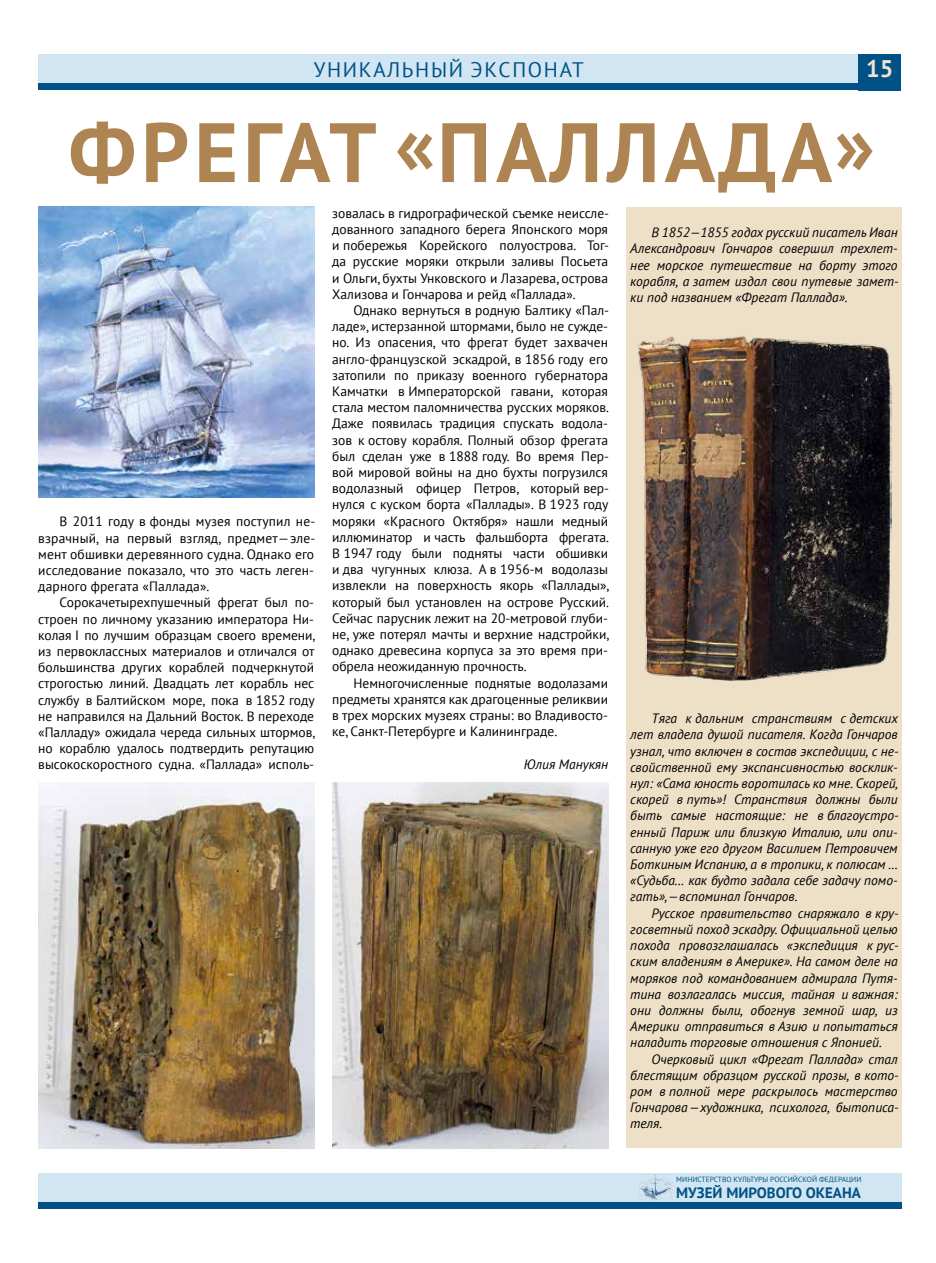
<style>
.page{position:relative;width:936px;height:1263px;background:#fff}
.page>*{position:absolute;margin:0;border:0;box-sizing:border-box;transform-origin:0 0}
.t1{font:700 84px "PT Sans";letter-spacing:.06em;color:#ae8552}
.t2{font:700 24px "PT Sans";color:#f1e3cf}
.t3{font:21px "PT Sans";letter-spacing:.08em;color:#005185}
.t4{font:700 15px "PT Sans";color:#005185}
.t5{font:13.5px/16.2px "PT Sans";color:#000;text-align:justify}
.t6{font:italic 13.5px/16.2px "PT Sans";color:#000;text-align:justify}
.t7{font:7.5px "PT Sans";color:#005185}
</style>
<div class="page">
<div style="left:38px;top:54px;width:820px;height:30px;background:#d1e6f2"></div>
<div style="left:858px;top:54px;width:42px;height:36px;background:#005185"></div>
<div style="left:38px;top:84px;width:820px;height:6px;background:#005185"></div>
<div style="left:38px;top:1173px;width:863px;height:29px;background:#d1e6f2"></div>
<div style="left:38px;top:1202px;width:863px;height:7px;background:#005185"></div>
<img style="left:639px;top:1175px;width:33px;height:25px">
<img style="left:38px;top:782px;width:276px;height:366px">
<img style="left:38px;top:207px;width:276px;height:290px">
<img style="left:332px;top:782px;width:276px;height:366px">
<div style="left:626px;top:208px;width:275px;height:940px;background:#eedfc7"></div>
<img style="left:637px;top:336px;width:254px;height:345px">
<h3 class="t3" style="left:314px;top:56px;width:272px">УНИКАЛЬНЫЙ ЭКСПОНАТ</h3>
<h2 class="t2" style="left:866px;top:53px;width:29px">15</h2>
<h1 class="t1" style="left:69px;top:97px;width:807px">ФРЕГАТ «ПАЛЛАДА»</h1>
<p class="t5" style="left:38px;top:513px;width:278px;text-indent:21px">В 2011 году в фонды музея поступил не&shy;взрачный, на первый взгляд, предмет— эле&shy;мент обшивки деревянного судна. Однако его исследование показало, что это часть леген&shy;дарного фрегата «Паллада».</p>
<p class="t5" style="left:38px;top:594px;width:278px;text-indent:21px">Сорокачетырехпушечный фрегат был по&shy;строен по личному указанию императора Ни&shy;колая I по лучшим образцам своего времени, из первоклассных материалов и отличался от большинства других кораблей подчеркнутой строгостью линий. Двадцать лет корабль нес службу в Балтийском море, пока в 1852 году не направился на Дальний Восток. В переходе «Палладу» ожидала череда сильных штормов, но кораблю удалось подтвердить репутацию высокоскоростного судна. «Паллада» исполь-</p>
<p class="t5" style="left:332px;top:205px;width:278px">зовалась в гидрографической съемке неиссле&shy;дованного западного берега Японского моря и побережья Корейского полуострова. Тог&shy;да русские моряки открыли заливы Посьета и Ольги, бухты Унковского и Лазарева, острова Хализова и Гончарова и рейд «Паллада».</p>
<p class="t5" style="left:332px;top:302px;width:278px;text-indent:21px">Однако вернуться в родную Балтику «Пал&shy;ладе», истерзанной штормами, было не сужде&shy;но. Из опасения, что фрегат будет захвачен англо-французской эскадрой, в 1856 году его затопили по приказу военного губернатора Камчатки в Императорской гавани, которая стала местом паломничества русских моряков.<br>Даже появилась традиция спускать водола&shy;зов к остову корабля. Полный обзор фрегата был сделан уже в 1888 году. Во время Пер&shy;вой мировой войны на дно бухты погрузился водолазный офицер Петров, который вер&shy;нулся с куском борта «Паллады». В 1923 году моряки «Красного Октября» нашли медный иллюминатор и часть фальшборта фрегата.<br>В 1947 году были подняты части обшивки и два чугунных клюза. А в 1956-м водолазы извлекли на поверхность якорь «Паллады», который был установлен на острове Русский.<br>Сейчас парусник лежит на 20-метровой глуби&shy;не, уже потерял мачты и верхние надстройки, однако древесина корпуса за это время при&shy;обрела неожиданную прочность.</p>
<p class="t5" style="left:332px;top:674px;width:277px;text-indent:21px">Немногочисленные поднятые водолазами предметы хранятся как драгоценные реликвии в трех морских музеях страны: во Владивосто&shy;ке, Санкт-Петербурге и Калининграде.</p>
<p class="t6" style="left:524px;top:755px;width:86px">Юлия Манукян</p>
<p class="t6" style="left:630px;top:224px;width:270px;text-indent:21px">В 1852—1855 годах русский писатель Иван Александрович Гончаров совершил трехлет&shy;нее морское путешествие на борту этого корабля, а затем издал свои путевые замет&shy;ки под названием «Фрегат Паллада».</p>
<p class="t6" style="left:630px;top:710px;width:270px;text-indent:21px">Тяга к дальним странствиям с детских лет владела душой писателя. Когда Гончаров узнал, что включен в состав экспедиции, с не&shy;свойственной ему экспансивностью восклик&shy;нул: «Сама юность воротилась ко мне. Скорей, скорей в путь»! Странствия должны были быть самые настоящие: не в благоустро&shy;енный Париж или близкую Италию, или опи&shy;санную уже его другом Василием Петровичем Боткиным Испанию, а в тропики, к полюсам … «Судьба… как будто задала себе задачу помо&shy;гать»,— вспоминал Гончаров.</p>
<p class="t6" style="left:630px;top:904px;width:270px;text-indent:21px">Русское правительство снаряжало в кру&shy;госветный поход эскадру. Официальной целью похода провозглашалась «экспедиция к рус&shy;ским владениям в Америке». На самом деле на моряков под командованием адмирала Путя&shy;тина возлагалась миссия, тайная и важная: они должны были, обогнув земной шар, из Америки отправиться в Азию и попытаться наладить торговые отношения с Японией.</p>
<p class="t6" style="left:630px;top:1050px;width:270px;text-indent:21px">Очерковый цикл «Фрегат Паллада» стал блестящим образцом русской прозы, в кото&shy;ром в полной мере раскрылось мастерство Гончарова— художника, психолога, бытописа&shy;теля.</p>
<p class="t7" style="left:676px;top:1175px;width:187px">МИНИСТЕРСТВО КУЛЬТУРЫ РОССИЙСКОЙ ФЕДЕРАЦИИ</p>
<p class="t4" style="left:676px;top:1182px;width:186px">МУЗЕЙ МИРОВОГО ОКЕАНА</p>
</div>
